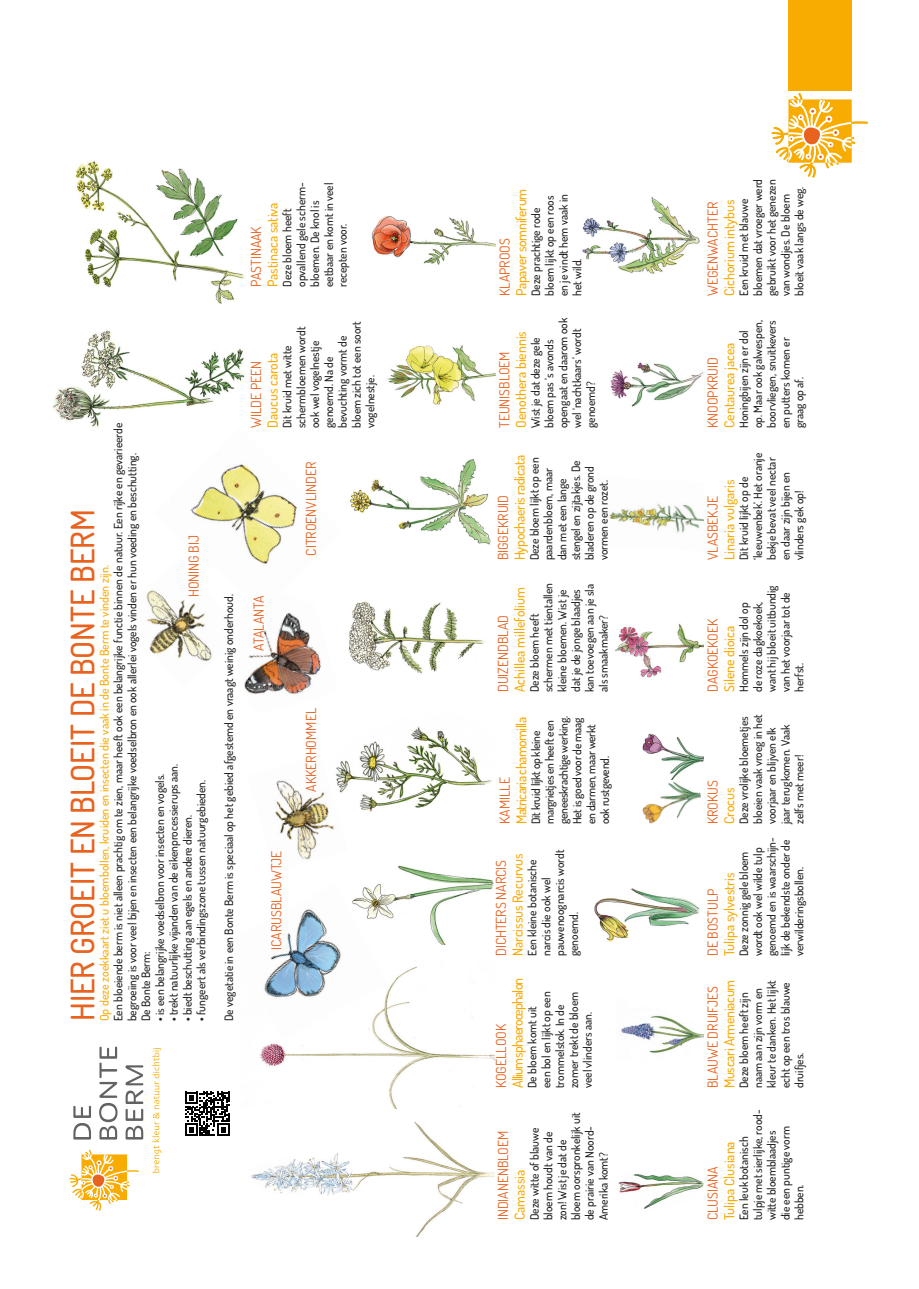
<style>
.page{position:relative;width:919px;height:1289px;background:#fff}
.page>*{position:absolute;margin:0;border:0;box-sizing:border-box;transform-origin:0 0}
.t1{font:500 32.25px "Dosis";color:#e86220}
.t2{font:500 13.8px/16.6px "Dosis";color:#f8ab06}
.t3{font:13.8px/16.6px "Dosis";color:#e86220}
.t4{font:500 13.8px/16.6px "Dosis";letter-spacing:-.02em;color:#f8ab06}
.t5{font:500 13.8px/16.6px "Dosis";letter-spacing:-.06em;color:#f8ab06}
.t6{font:500 13.8px/16.6px "Dosis";letter-spacing:-.04em;color:#f8ab06}
.t7{font:500 12px "Dosis";color:#f8ab06}
.t8{font:500 11.55px/13.8px "Dosis";color:#1d1d1b}
.t9{font:500 11.55px/13.8px "Dosis";letter-spacing:-.02em;color:#1d1d1b}
.s1{font-family:"Barlow";font-weight:600}
.s2{font-weight:400;color:#e86220}
.s3{font-weight:500;color:#f8ab06}
</style>
<div class="page">
<img style="left:52px;top:330px;width:193px;height:97px">
<img style="left:618px;top:1174px;width:86px;height:35px">
<img style="left:582px;top:197px;width:118px;height:77px">
<img style="left:594px;top:888px;width:106px;height:54px">
<img style="left:387px;top:345px;width:108px;height:60px">
<img style="left:75px;top:160px;width:170px;height:144px">
<img style="left:348px;top:601px;width:137px;height:73px">
<img style="left:388px;top:865px;width:106px;height:80px">
<img style="left:350px;top:459px;width:141px;height:86px">
<img style="left:247px;top:966px;width:247px;height:143px">
<img style="left:615px;top:623px;width:89px;height:55px">
<img style="left:348px;top:726px;width:144px;height:86px">
<img style="left:610px;top:362px;width:94px;height:45px">
<img style="left:609px;top:503px;width:95px;height:30px">
<img style="left:371px;top:216px;width:125px;height:49px">
<img style="left:621px;top:1015px;width:83px;height:38px">
<img style="left:251px;top:1122px;width:243px;height:114px">
<img style="left:190px;top:464px;width:107px;height:100px">
<img style="left:146px;top:559px;width:98px;height:103px">
<img style="left:247px;top:884px;width:141px;height:155px">
<img style="left:232px;top:593px;width:89px;height:102px">
<img style="left:275px;top:760px;width:73px;height:100px">
<img style="left:642px;top:733px;width:61px;height:46px">
<img style="left:642px;top:782px;width:59px;height:42px">
<svg style="left:73px;top:1105px;width:18px;height:34px"></svg>
<svg style="left:99px;top:1046px;width:18px;height:93px"></svg>
<svg style="left:125px;top:1065px;width:18px;height:74px"></svg>
<svg style="left:69px;top:1149px;width:70px;height:61px"></svg>
<svg style="left:152px;top:1048px;width:9px;height:124px"></svg>
<div style="left:182px;top:1088px;width:51px;height:51px;background:linear-gradient(to right,#fff,#fff)"></div>
<svg style="left:185px;top:1091px;width:44px;height:44px"></svg>
<div style="left:788px;top:0;width:63px;height:90px;background:#f8ab00"></div>
<svg style="left:771px;top:93px;width:96px;height:85px"></svg>
<p class="t8" style="left:111px;top:1021px;width:600px;rotate:-90deg">Een bloeiende berm is niet alleen prachtig om te zien, maar heeft ook een belangrijke functie binnen de natuur. Een rijke en gevarieerde begroeiing is voor veel bijen en insecten een belangrijke voedselbron en ook allerlei vogels vinden er hun voeding en beschutting.<br>De Bonte Berm:<br><span class="s1">∙</span> is een belangrijke voedselbron voor insecten en vogels.<br><span class="s1">∙</span> trekt natuurlijke vijanden van de eikenprocessierups aan.<br><span class="s1">∙</span> biedt beschutting aan egels en andere dieren.<br><span class="s1">∙</span> fungeert als verbindingszone tussen natuurgebieden.</p>
<p class="t1" style="left:60px;top:1021px;width:513px;rotate:-90deg">HIER GROEIT EN BLOEIT DE BONTE BERM</p>
<p class="t3" style="left:185px;top:597px;width:64px;rotate:-90deg">HONING BIJ</p>
<p class="t7" style="left:96px;top:1021px;width:457px;rotate:-90deg">Op deze zoekkaart ziet u bloembollen, kruiden en insecten die vaak in de Bonte Berm te vinden zijn.</p>
<p class="t8" style="left:280px;top:287px;width:106px;rotate:-90deg">Deze bloem heeft opvallend gele scherm&shy;bloemen. De knol is eetbaar en komt in veel recepten voor.</p>
<p class="t2" style="left:247px;top:287px;width:86px;rotate:-90deg"><span class="s2">PASTINAAK<br></span>Pastinaca sativa</p>
<p class="t8" style="left:280px;top:428px;width:108px;rotate:-90deg">Dit kruid met witte schermbloemen wordt ook wel vogelnestje genoemd. Na de bevuchting vormt de bloem zich tot een soort vogelnestje.</p>
<p class="t2" style="left:247px;top:428px;width:77px;rotate:-90deg"><span class="s2">WILDE PEEN<br></span>Daucus carota</p>
<p class="t3" style="left:302px;top:555px;width:95px;rotate:-90deg">CITROENVLINDER</p>
<p class="t8" style="left:221px;top:1021px;width:428px;rotate:-90deg">De vegetatie in een Bonte Berm is speciaal op het gebied afgestemd en vraagt weinig onderhoud.</p>
<p class="t3" style="left:250px;top:650px;width:56px;rotate:-90deg">ATALANTA</p>
<p class="t3" style="left:267px;top:949px;width:100px;rotate:-90deg">ICARUSBLAUWTJE</p>
<p class="t3" style="left:302px;top:791px;width:85px;rotate:-90deg">AKKERHOMMEL</p>
<p class="t4" style="left:495px;top:296px;width:109px;rotate:-90deg"><span class="s2">KLAPROOS<br></span>Papaver somniferum</p>
<p class="t8" style="left:528px;top:296px;width:103px;rotate:-90deg">Deze prachtige rode bloem lijkt op een roos en je vindt hem vaak in het wild.</p>
<p class="t8" style="left:528px;top:428px;width:112px;rotate:-90deg">Wist je dat deze gele bloem pas ’s avonds opengaat en daarom ook wel ‘nachtkaars’ wordt genoemd?</p>
<p class="t2" style="left:495px;top:428px;width:98px;rotate:-90deg"><span class="s2">TEUNISBLOEM<br></span>Oenothera biennis</p>
<p class="t4" style="left:494px;top:560px;width:107px;rotate:-90deg"><span class="s2">BIGGEKRUID<br></span>Hypochaeris radicata</p>
<p class="t8" style="left:527px;top:560px;width:104px;rotate:-90deg">Deze bloem lijkt op een paardenbloem, maar dan met een lange stengel en zijtakjes. De bladeren op de grond vormen een rozet.</p>
<p class="t2" style="left:494px;top:692px;width:106px;rotate:-90deg"><span class="s2">DUIZENDBLAD<br></span>Achillea millefolium</p>
<p class="t8" style="left:527px;top:692px;width:111px;rotate:-90deg">Deze bloem heeft schermen met tientallen kleine bloemen. Wist je dat je de jonge blaadjes kan toevoegen aan je sla als smaakmaker?</p>
<p class="t6" style="left:495px;top:824px;width:108px;rotate:-90deg"><span class="s2">KAMILLE<br></span>Matricaria chamomilla</p>
<p class="t9" style="left:528px;top:824px;width:109px;rotate:-90deg">Dit kruid lijkt op kleine margrietjes en heeft een geneeskrachtige werking.<br>Het is goed voor de maag en darmen, maar werkt ook rustgevend.</p>
<p class="t2" style="left:492px;top:956px;width:104px;rotate:-90deg"><span class="s2">DICHTERS NARCIS<br></span>Narcissus Recurvus</p>
<p class="t8" style="left:525px;top:956px;width:108px;rotate:-90deg">Een kleine botanische narcis die ook wel pauwenoognarcis wordt genoemd.</p>
<p class="t5" style="left:492px;top:1088px;width:112px;rotate:-90deg"><span class="s2">KOGELLOOK<br></span>Allium sphaerocephalon</p>
<p class="t8" style="left:525px;top:1088px;width:98px;rotate:-90deg">De bloem komt uit een bol en lijkt op een trommelstok. In de zomer trekt de bloem veel vlinders aan.</p>
<p class="t8" style="left:527px;top:1220px;width:109px;rotate:-90deg">Deze witte of blauwe bloem houdt van de zon! Wist je dat de bloem oorspronkelijk uit de prairie van Noord-<br>Amerika komt?</p>
<p class="t3" style="left:494px;top:1220px;width:91px;rotate:-90deg">INDIANENBLOEM<br><span class="s3">Camassia</span></p>
<p class="t8" style="left:736px;top:296px;width:119px;rotate:-90deg">Een kruid met blauwe bloemen dat vroeger werd gebruikt voor het genezen van wondjes. De bloem bloeit vaak langs de weg.</p>
<p class="t2" style="left:703px;top:296px;width:98px;rotate:-90deg"><span class="s2">WEGENWACHTER<br></span>Cichorium intybus</p>
<p class="t8" style="left:736px;top:428px;width:109px;rotate:-90deg">Honingbijen zijn er dol op. Maar ook galwespen, boorvliegen, snuitkevers en putters komen er graag op af.</p>
<p class="t2" style="left:703px;top:428px;width:87px;rotate:-90deg"><span class="s2">KNOOPKRUID<br></span>Centaurea jacea</p>
<p class="t8" style="left:736px;top:560px;width:109px;rotate:-90deg">Dit kruid lijkt op de ‘leeuwenbek’. Het oranje bekje bevat veel nectar en daar zijn bijen en vlinders gek op!</p>
<p class="t2" style="left:703px;top:560px;width:82px;rotate:-90deg"><span class="s2">VLASBEKJE<br></span>Linaria vulgaris</p>
<p class="t8" style="left:736px;top:692px;width:108px;rotate:-90deg">Hommels zijn dol op<br>de roze dagkoekoek, want hij bloeit uitbundig van het voorjaar tot de herfst.</p>
<p class="t2" style="left:703px;top:692px;width:75px;rotate:-90deg"><span class="s2">DAGKOEKOEK<br></span>Silene dioica</p>
<p class="t8" style="left:736px;top:824px;width:112px;rotate:-90deg">Deze vrolijke bloemetjes bloeien vaak vroeg in het voorjaar en blijven elk jaar terugkomen. Vaak zelfs met meer!</p>
<p class="t3" style="left:703px;top:824px;width:45px;rotate:-90deg">KROKUS<br><span class="s3">Crocus</span></p>
<p class="t8" style="left:736px;top:956px;width:120px;rotate:-90deg">Deze zonnig gele bloem wordt ook wel wilde tulp genoemd en is waarschijn&shy;lijk de bekendste onder de verwilderingsbollen.</p>
<p class="t2" style="left:703px;top:956px;width:85px;rotate:-90deg"><span class="s2">DE BOSTULP<br></span>Tulipa sylvestris</p>
<p class="t4" style="left:703px;top:1088px;width:110px;rotate:-90deg"><span class="s2">BLAUWE DRUIFJES<br></span>Muscari Armeniacum</p>
<p class="t8" style="left:736px;top:1088px;width:109px;rotate:-90deg">Deze bloem heeft zijn naam aan zijn vorm en kleur te danken. Het lijkt echt op een tros blauwe druifjes.</p>
<p class="t8" style="left:736px;top:1220px;width:112px;rotate:-90deg">Een leuk botanisch tulpje met sierlijke, rood&shy;witte bloemblaadjes<br>die een puntige vorm hebben.</p>
<p class="t2" style="left:703px;top:1220px;width:80px;rotate:-90deg"><span class="s2">CLUSIANA<br></span>Tulipa Clusiana</p>
</div>
